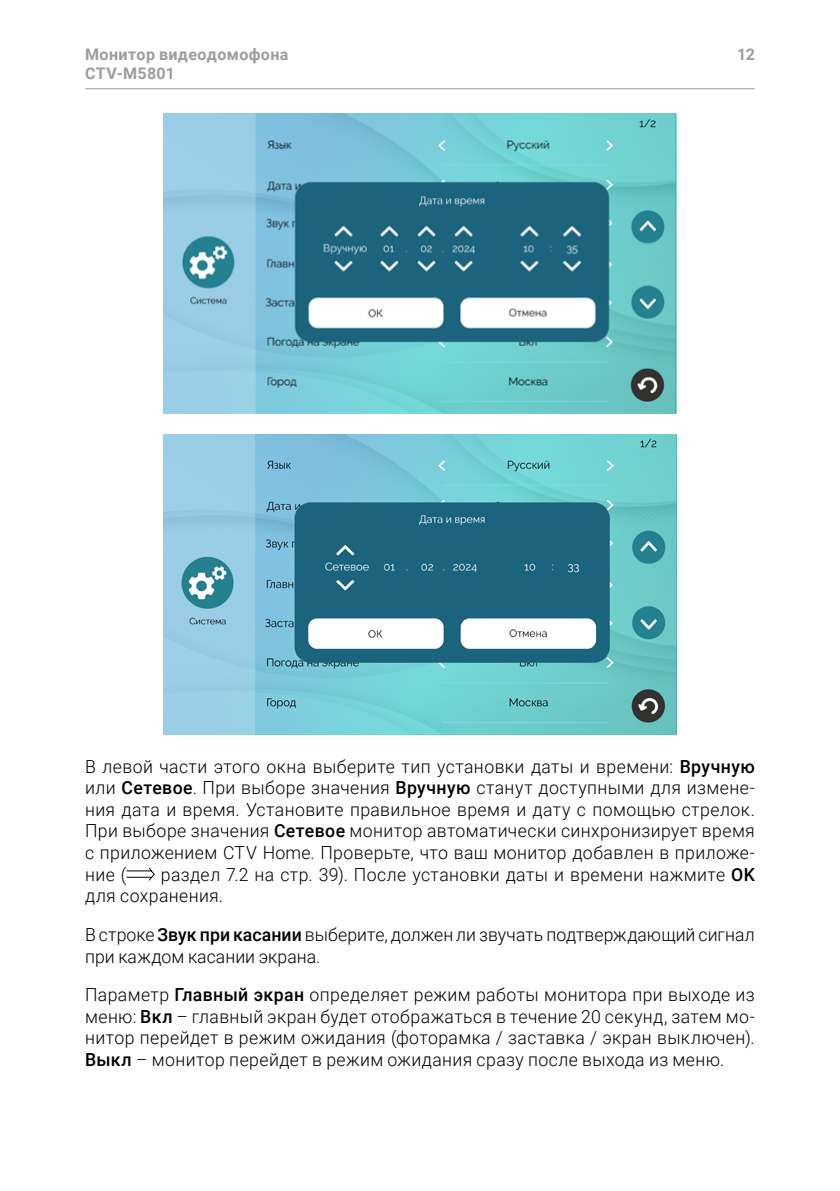
<style>
.page{position:relative;width:840px;height:1191px;background:#fff}
.page>*{position:absolute;margin:0;border:0;box-sizing:border-box;transform-origin:0 0}
.t1{font:300 18px/21.6px "Roboto";letter-spacing:.02em;color:#000;text-align:justify}
.t2{font:300 18px/21.6px "Roboto";color:#000}
.t3{font:700 16px/19.2px "Roboto";letter-spacing:.025em;color:#9d9d9c}
.s1{font-weight:500}
</style>
<div class="page">
<hr style="left:85px;top:88px;width:669px;height:1px;background:#9d9d9c">
<img style="left:164px;top:113px;width:511px;height:300px">
<img style="left:164px;top:434px;width:511px;height:300px">
<svg style="left:126px;top:867px;width:29px;height:14px"></svg>
<p class="t3" style="left:85px;top:44px;width:205px">Монитор видеодомофона<br>CTV-М5801</p>
<p class="t3" style="left:736px;top:44px;width:19px">12</p>
<p class="t1" style="left:85px;top:755px;width:671px">В левой части этого окна выберите тип установки даты и времени: <span class="s1">Вручную </span>или <span class="s1">Сетевое</span>. При выборе значения <span class="s1">Вручную</span> станут доступными для измене&shy;ния дата и время. Установите правильное время и дату с помощью стрелок.<br>При выборе значения <span class="s1">Сетевое</span> монитор автоматически синхронизирует время с приложением CTV Home. Проверьте, что ваш монитор добавлен в приложе&shy;ние (</p>
<p class="t1" style="left:85px;top:863px;width:670px;text-indent:76px">раздел 7.2 на стр. 39). После установки даты и времени нажмите <span class="s1">OK </span>для сохранения.</p>
<p class="t2" style="left:85px;top:923px;width:670px">В строке <span class="s1">Звук при касании</span> выберите, должен ли звучать подтверждающий сигнал при каждом касании экрана.</p>
<p class="t1" style="left:85px;top:983px;width:671px">Параметр <span class="s1">Главный экран</span> определяет режим работы монитора при выходе из меню: <span class="s1">Вкл</span> – главный экран будет отображаться в течение 20 секунд, затем мо&shy;нитор перейдет в режим ожидания (фоторамка / заставка / экран выключен).<br><span class="s1">Выкл</span> – монитор перейдет в режим ожидания сразу после выхода из меню.</p>
</div>
